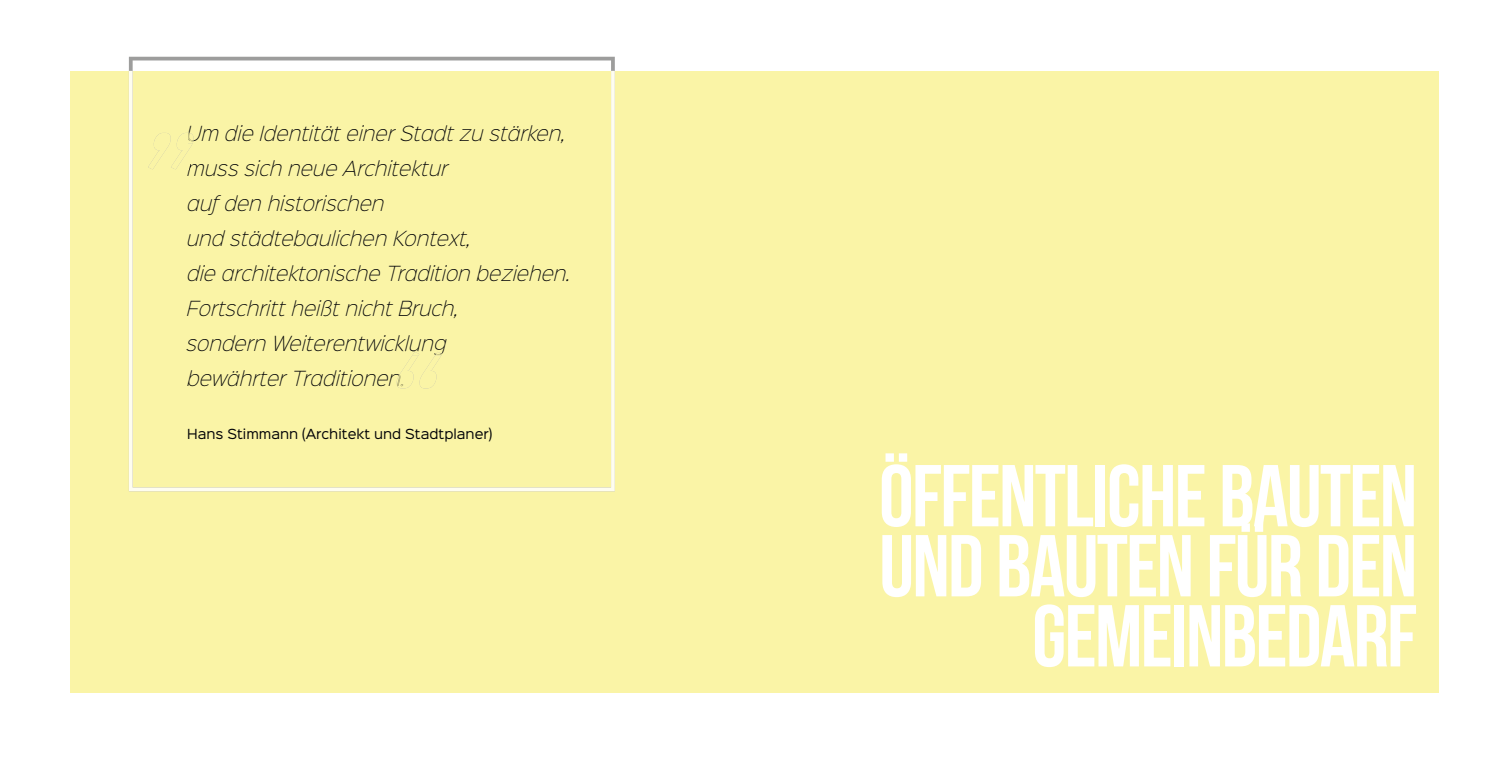
<style>
.page{position:relative;width:1510px;height:766px;background:#fff}
.page>*{position:absolute;margin:0;border:0;box-sizing:border-box;transform-origin:0 0}
.t1{font:87.5px/70px "Bebas Neue";letter-spacing:-.02em;color:#fff;text-align:right}
.t2{font:italic 18.75px/35px "Sinkin Sans 200 X Light";color:#020307}
.t3{font:12.5px "Sinkin Sans 400";color:#020307}
</style>
<div class="page">
<div style="left:71px;top:71px;width:1368px;height:621px;background:#faf4a6"></div>
<svg style="left:129px;top:57px;width:486px;height:14px"></svg>
<svg style="left:129px;top:71px;width:486px;height:420px"></svg>
<svg style="left:148px;top:133px;width:46px;height:36px"></svg>
<div style="left:188px;top:133px;width:6px;height:10px;background:#faf4a6"></div>
<svg style="left:187px;top:160px;width:7px;height:9px"></svg>
<svg style="left:397px;top:355px;width:45px;height:33px"></svg>
<hr style="left:397px;top:351px;width:45px;height:4px;background:#faf4a6">
<div style="left:397px;top:370px;width:6px;height:16px;background:#faf4a6"></div>
<p class="t2" style="left:186px;top:114px;width:386px">Um die Identität einer Stadt zu stärken, muss sich neue Architektur<br>auf den historischen<br>und städtebaulichen Kontext,<br>die architektonische Tradition beziehen.<br>Fortschritt heißt nicht Bruch,<br>sondern Weiterentwicklung<br>bewährter Traditionen.</p>
<p class="t3" style="left:187px;top:423px;width:306px">Hans Stimmann (Architekt und Stadtplaner)</p>
<h1 class="t1" style="left:879px;top:460px;width:539px">ÖFFENTLICHE BAUTEN<br>UND BAUTEN FÜR DEN<br>GEMEINBEDARF</h1>
</div>
